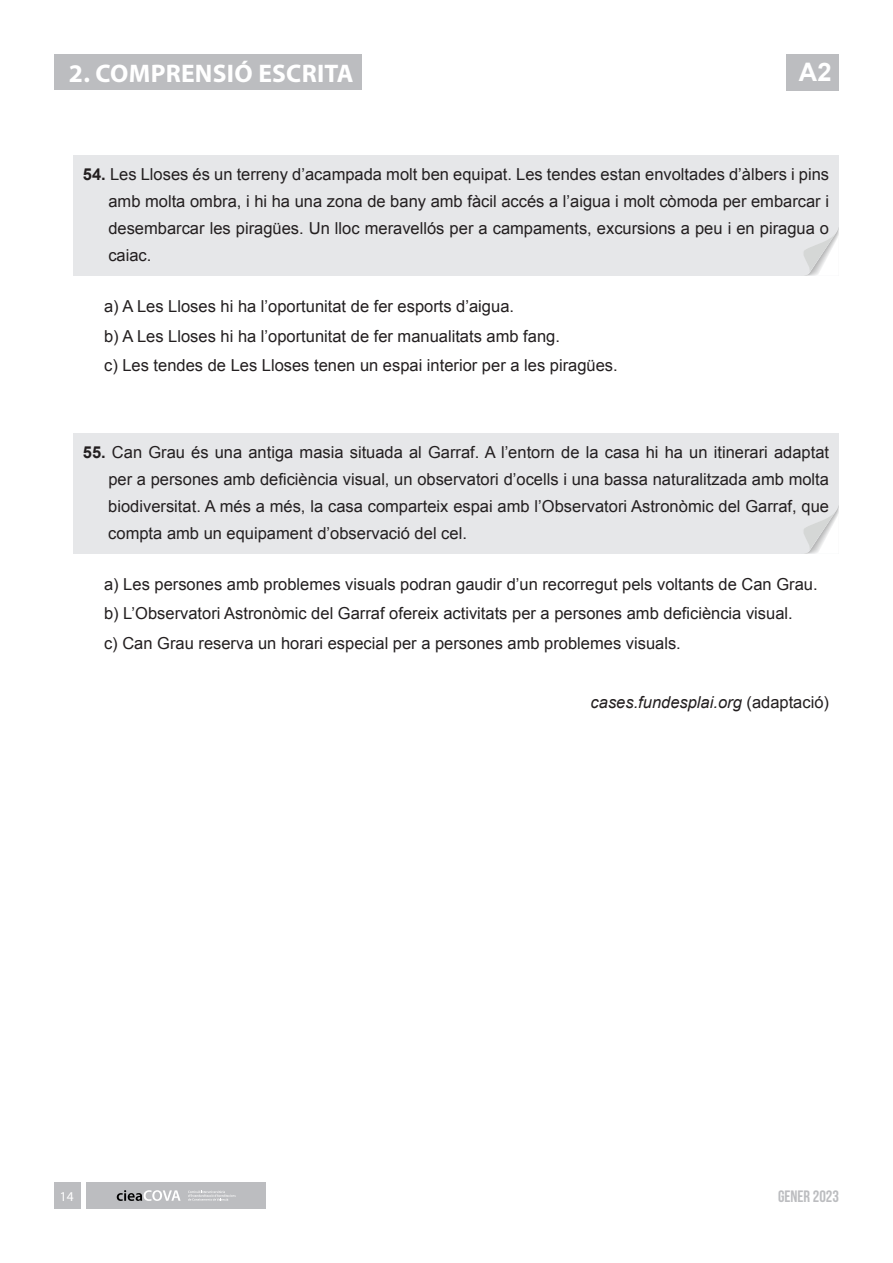
<style>
.page{position:relative;width:893px;height:1263px;background:#fff}
.page>*{position:absolute;margin:0;border:0;box-sizing:border-box;transform-origin:0 0}
.t1{font:700 25.5px "Myriad Pro";letter-spacing:.01em;color:#fff}
.t2{font:700 25.5px "Arial";color:#fff}
.t3{font:16.5px/27px "Arial";color:#231f20;text-align:justify}
.t4{font:italic 16.5px "Arial";color:#231f20}
.t5{font:700 16.5px "Bebas Neue";color:#bcbdc0}
.t6{font:13.5px "Myriad Pro";color:#fff}
.s1{font-weight:700}
.s2{font-style:normal}
</style>
<div class="page">
<div style="left:54px;top:1182px;width:27px;height:27px;background:#bcbdc0"></div>
<div style="left:87px;top:1182px;width:179px;height:27px;background:#bcbdc0"></div>
<svg style="left:117px;top:1190px;width:64px;height:11px"></svg>
<svg style="left:188px;top:1190px;width:48px;height:10px"></svg>
<div style="left:787px;top:54px;width:52px;height:37px;background:#bcbdc0"></div>
<div style="left:74px;top:155px;width:765px;height:121px;background:#e6e7e9"></div>
<svg style="left:804px;top:228px;width:35px;height:48px"></svg>
<div style="left:74px;top:433px;width:765px;height:121px;background:#e6e7e9"></div>
<svg style="left:804px;top:506px;width:35px;height:48px"></svg>
<div style="left:54px;top:54px;width:307px;height:35px;background:#bcbdc0"></div>
<h1 class="t1" style="left:69px;top:57px;width:286px">2. COMPRENSIÓ ESCRITA</h1>
<h1 class="t2" style="left:799px;top:56px;width:34px">A2</h1>
<p class="t3" style="left:108px;top:161px;width:722px;text-indent:-25px"><span class="s1">54.</span> Les Lloses és un terreny d’acampada molt ben equipat. Les tendes estan envoltades d’àlbers i pins amb molta ombra, i hi ha una zona de bany amb fàcil accés a l’aigua i molt còmoda per embarcar i desembarcar les piragües. Un lloc meravellós per a campaments, excursions a peu i en piragua o caiac.</p>
<p class="t3" style="left:104px;top:292px;width:515px;line-height:29.5px;text-align:left">a) A Les Lloses hi ha l’oportunitat de fer esports d’aigua.<br>b) A Les Lloses hi ha l’oportunitat de fer manualitats amb fang.<br>c) Les tendes de Les Lloses tenen un espai interior per a les piragües.</p>
<p class="t3" style="left:108px;top:438px;width:722px;text-indent:-25px"><span class="s1">55.</span> Can Grau és una antiga masia situada al Garraf. A l’entorn de la casa hi ha un itinerari adaptat per a persones amb deficiència visual, un observatori d’ocells i una bassa naturalitzada amb molta biodiversitat. A més a més, la casa comparteix espai amb l’Observatori Astronòmic del Garraf, que compta amb un equipament d’observació del cel.</p>
<p class="t3" style="left:104px;top:569px;width:715px;line-height:29.5px;text-align:left">a) Les persones amb problemes visuals podran gaudir d’un recorregut pels voltants de Can Grau. b) L’Observatori Astronòmic del Garraf ofereix activitats per a persones amb deficiència visual.<br>c) Can Grau reserva un horari especial per a persones amb problemes visuals.</p>
<p class="t6" style="left:60px;top:1188px;width:15px">14</p>
<p class="t4" style="left:591px;top:691px;width:240px">cases.fundesplai.org <span class="s2">(adaptació)</span></p>
<p class="t5" style="left:778px;top:1187px;width:62px">GENER 2023</p>
</div>
